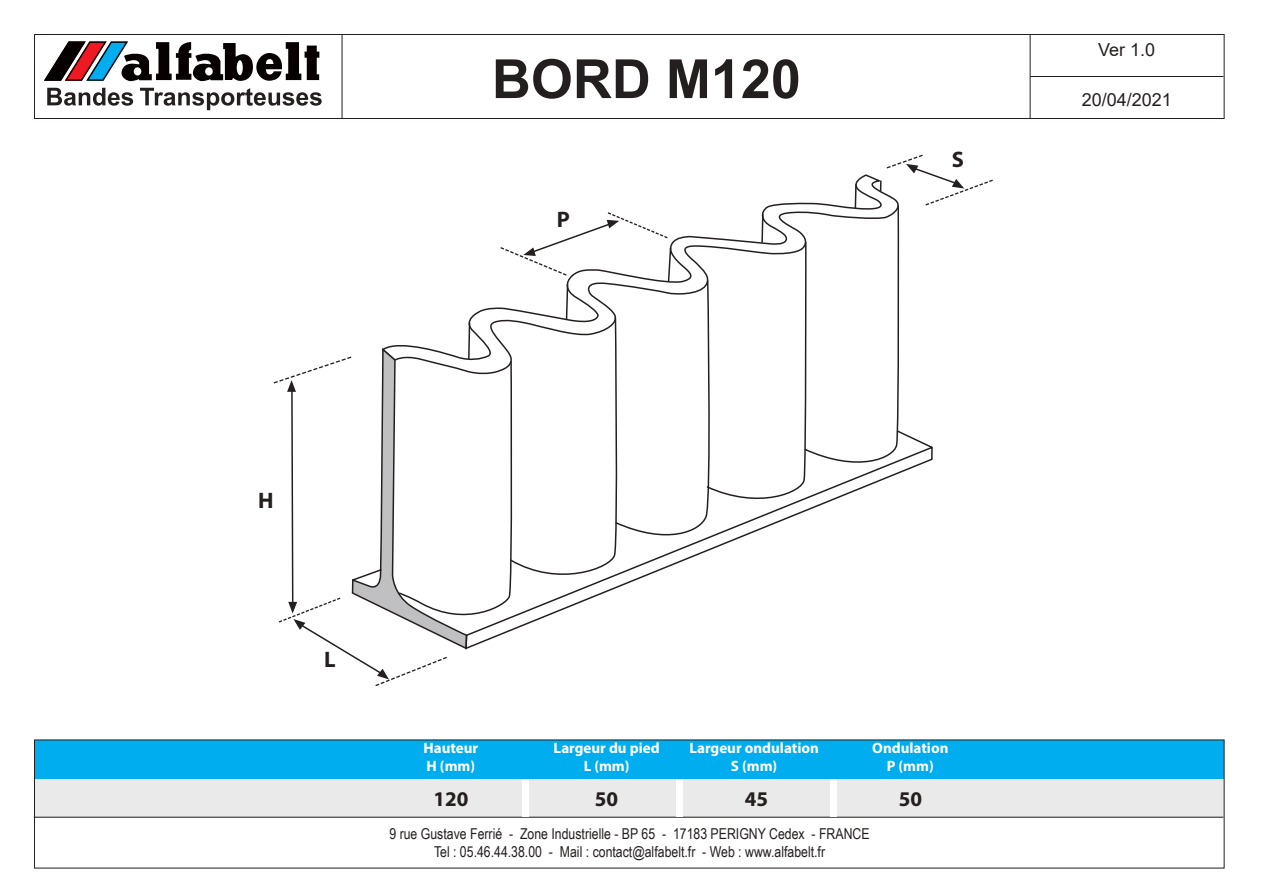
<style>
.page{position:relative;width:1263px;height:893px;background:#fff}
.page>*{position:absolute;margin:0;border:0;box-sizing:border-box;transform-origin:0 0}
.t1{font:700 54px "Arial";color:#241f1f}
.t2{font:700 22.5px "Myriad Pro";color:#241f1f}
.t3{font:700 21px "Myriad Pro";color:#241f1f}
.t4{font:18px "Arial";color:#241f1f}
.t5{font:15px/18px "Arial Narrow";color:#241f1f;text-align:center}
.t6{font:700 15px/18px "Myriad Pro";color:#fff;text-align:center}
</style>
<div class="page">
<div style="left:34px;top:740px;width:1190px;height:38px;background:#00aeef"></div>
<div style="left:35px;top:779px;width:1189px;height:38px;background:#ebeaea"></div>
<svg style="left:44px;top:41px;width:275px;height:41px"></svg>
<div style="left:34px;top:34px;width:1190px;height:85px;border:1px solid #241f1f"></div>
<hr style="left:1030px;top:34px;width:1px;height:84px;background:#241f1f">
<hr style="left:342px;top:34px;width:1px;height:84px;background:#241f1f">
<hr style="left:1030px;top:76px;width:193px;height:1px;background:#241f1f">
<hr style="left:34px;top:817px;width:1189px;height:1px;background:#241f1f">
<svg style="left:140px;top:88px;width:182px;height:22px"></svg>
<svg style="left:47px;top:88px;width:86px;height:18px"></svg>
<div style="left:522px;top:779px;width:7px;height:37px;background:#fff"></div>
<div style="left:677px;top:779px;width:6px;height:37px;background:#fff"></div>
<div style="left:830px;top:779px;width:7px;height:37px;background:#fff"></div>
<svg style="left:351px;top:739px;width:117px;height:79px"></svg>
<svg style="left:274px;top:155px;width:719px;height:531px"></svg>
<h1 class="t1" style="left:492px;top:41px;width:311px">BORD M120</h1>
<h2 class="t2" style="left:557px;top:205px;width:15px">P</h2>
<h2 class="t2" style="left:952px;top:144px;width:14px">S</h2>
<h2 class="t2" style="left:258px;top:486px;width:17px">H</h2>
<h2 class="t2" style="left:324px;top:645px;width:13px">L</h2>
<p class="t6" style="left:423px;top:738px;width:56px;text-align:left">Hauteur<br>H (mm)</p>
<h3 class="t3" style="left:433px;top:785px;width:36px">120</h3>
<p class="t6" style="left:554px;top:738px;width:108px">Largeur du pied<br>L (mm)</p>
<h3 class="t3" style="left:595px;top:785px;width:25px">50</h3>
<p class="t6" style="left:689px;top:738px;width:131px">Largeur ondulation<br>S (mm)</p>
<h3 class="t3" style="left:745px;top:785px;width:25px">45</h3>
<p class="t6" style="left:872px;top:738px;width:78px">Ondulation<br>P (mm)</p>
<h3 class="t3" style="left:899px;top:785px;width:25px">50</h3>
<p class="t5" style="left:389px;top:825px;width:482px">9 rue Gustave Ferrié - Zone Industrielle - BP 65 - 17183 PERIGNY Cedex - FRANCE<br>Tel : 05.46.44.38.00 - Mail : contact@alfabelt.fr - Web : www.alfabelt.fr</p>
<p class="t4" style="left:1098px;top:37px;width:59px">Ver 1.0</p>
<p class="t4" style="left:1082px;top:87px;width:92px">20/04/2021</p>
</div>
